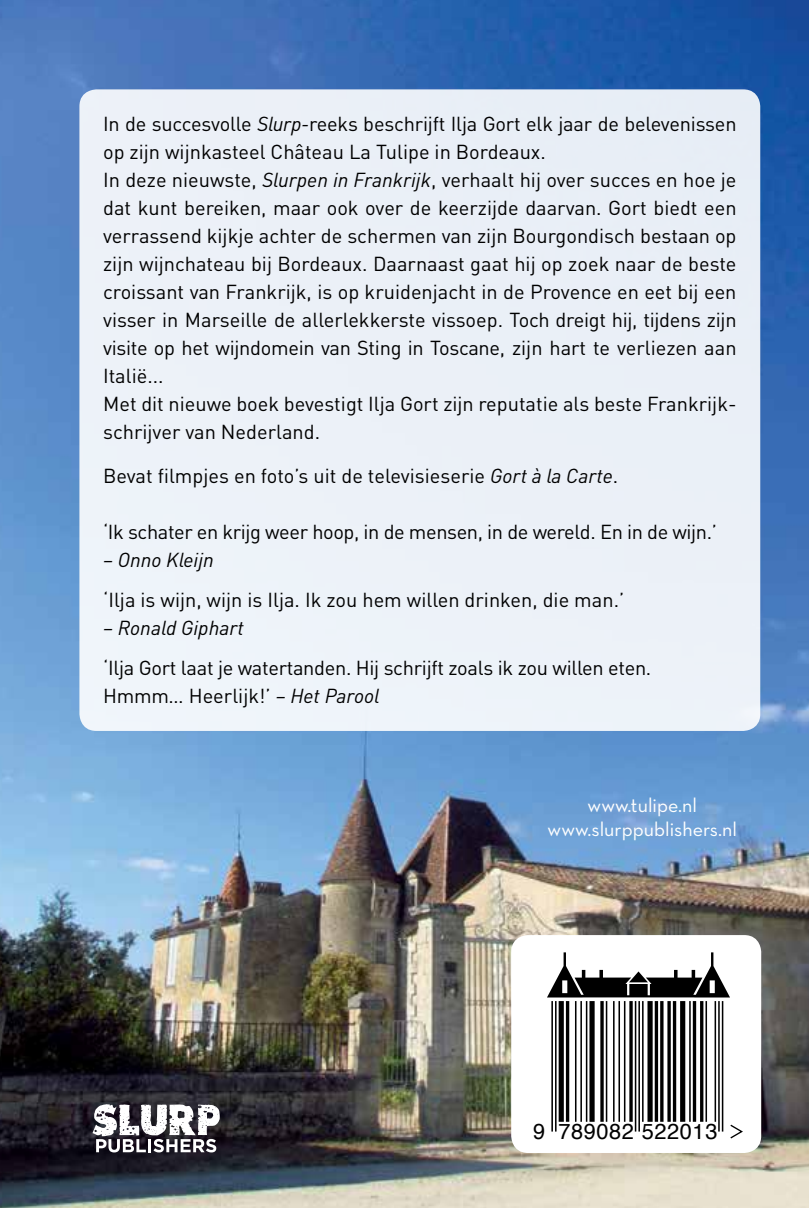
<style>
.page{position:relative;width:809px;height:1208px;background:#fff}
.page>*{position:absolute;margin:0;border:0;box-sizing:border-box;transform-origin:0 0}
.t1{font:21.8px "Helvetica";letter-spacing:.025em;color:#000}
.t2{font:20px/28px "DIN Pro";color:#000}
.t3{font:20px "DIN Pro";letter-spacing:-.02em;color:#000}
.t4{font:20px/24px "Neutra Text";color:#fff;text-align:center}
.t5{font:italic 20px "DIN Pro";color:#000}
.s1{font-style:italic}
</style>
<div class="page">
<img style="left:0;top:0;width:808px;height:1207px">
<svg style="left:92px;top:1104px;width:128px;height:48px"></svg>
<div style="left:79px;top:89px;width:681px;height:642px;background:#ecf1f8;border-radius:17px"></div>
<div style="left:511px;top:935px;width:250px;height:217px;background:#fff;border-radius:17px"></div>
<svg style="left:547px;top:952px;width:182px;height:45px"></svg>
<hr style="left:555px;top:1001px;width:1px;height:130px;background:#000">
<hr style="left:551px;top:1001px;width:2px;height:130px;background:#000">
<div style="left:558px;top:1001px;width:5px;height:120px;background:#000"></div>
<svg style="left:565px;top:1001px;width:4px;height:120px"></svg>
<hr style="left:585px;top:1001px;width:2px;height:120px;background:#000">
<hr style="left:580px;top:1001px;width:2px;height:120px;background:#000">
<hr style="left:575px;top:1001px;width:1px;height:120px;background:#000">
<div style="left:589px;top:1001px;width:5px;height:120px;background:#000"></div>
<hr style="left:600px;top:1001px;width:3px;height:120px;background:#000">
<hr style="left:623px;top:1001px;width:2px;height:120px;background:#000">
<hr style="left:618px;top:1001px;width:2px;height:120px;background:#000">
<hr style="left:613px;top:1001px;width:1px;height:120px;background:#000">
<hr style="left:605px;top:1001px;width:2px;height:120px;background:#000">
<hr style="left:629px;top:1001px;width:3px;height:120px;background:#000">
<hr style="left:642px;top:1001px;width:1px;height:120px;background:#000">
<hr style="left:638px;top:1001px;width:1px;height:130px;background:#000">
<hr style="left:634px;top:1001px;width:2px;height:130px;background:#000">
<div style="left:647px;top:1001px;width:5px;height:120px;background:#000"></div>
<svg style="left:672px;top:1001px;width:4px;height:120px"></svg>
<hr style="left:667px;top:1001px;width:3px;height:120px;background:#000">
<hr style="left:660px;top:1001px;width:3px;height:120px;background:#000">
<svg style="left:654px;top:1001px;width:4px;height:120px"></svg>
<div style="left:680px;top:1001px;width:5px;height:120px;background:#000"></div>
<hr style="left:689px;top:1001px;width:1px;height:120px;background:#000">
<hr style="left:700px;top:1001px;width:3px;height:120px;background:#000">
<svg style="left:692px;top:1001px;width:4px;height:120px"></svg>
<hr style="left:721px;top:1001px;width:2px;height:130px;background:#000">
<hr style="left:718px;top:1001px;width:1px;height:130px;background:#000">
<hr style="left:714px;top:1001px;width:2px;height:120px;background:#000">
<hr style="left:705px;top:1001px;width:2px;height:120px;background:#000">
<svg style="left:730px;top:1124px;width:13px;height:15px"></svg>
<p class="t2" style="left:103px;top:108px;width:635px">In de succesvolle <span class="s1">Slurp-</span>reeks beschrijft Ilja Gort elk jaar de belevenissen op zijn wijnkasteel Château La Tulipe in Bordeaux.<br>In deze nieuwste, <span class="s1">Slurpen in Frankrijk</span>, verhaalt hij over succes en hoe je dat kunt bereiken, maar ook over de keerzijde daarvan. Gort biedt een verrassend kijkje achter de schermen van zijn Bourgondisch bestaan op zijn wijnchateau bij Bordeaux. Daarnaast gaat hij op zoek naar de beste croissant van Frankrijk, is op kruidenjacht in de Provence en eet bij een visser in Marseille de allerlekkerste vissoep. Toch dreigt hij, tijdens zijn visite op het wijndomein van Sting in Toscane, zijn hart te verliezen aan Italië...<br>Met dit nieuwe boek bevestigt Ilja Gort zijn reputatie als beste Frankrijk&shy;schrijver van Nederland.</p>
<p class="t2" style="left:103px;top:460px;width:516px">Bevat filmpjes en foto’s uit de televisieserie <span class="s1">Gort à la Carte</span>.</p>
<p class="t3" style="left:103px;top:518px;width:615px">‘Ik schater en krijg weer hoop, in de mensen, in de wereld. En in de wijn.’</p>
<p class="t5" style="left:103px;top:547px;width:112px">– Onno Kleijn</p>
<p class="t2" style="left:103px;top:584px;width:522px">‘Ilja is wijn, wijn is Ilja. Ik zou hem willen drinken, die man.’</p>
<p class="t5" style="left:103px;top:615px;width:142px">– Ronald Giphart</p>
<p class="t2" style="left:103px;top:652px;width:549px">‘Ilja Gort laat je watertanden. Hij schrijft zoals ik zou willen eten.<br>Hmmm… Heerlijk!’ <span class="s1">– Het Parool</span></p>
<p class="t4" style="left:547px;top:792px;width:191px">www.tulipe.nl www.slurppublishers.nl</p>
<p class="t1" style="left:533px;top:1114px;width:186px">9 789082 522013</p>
</div>
